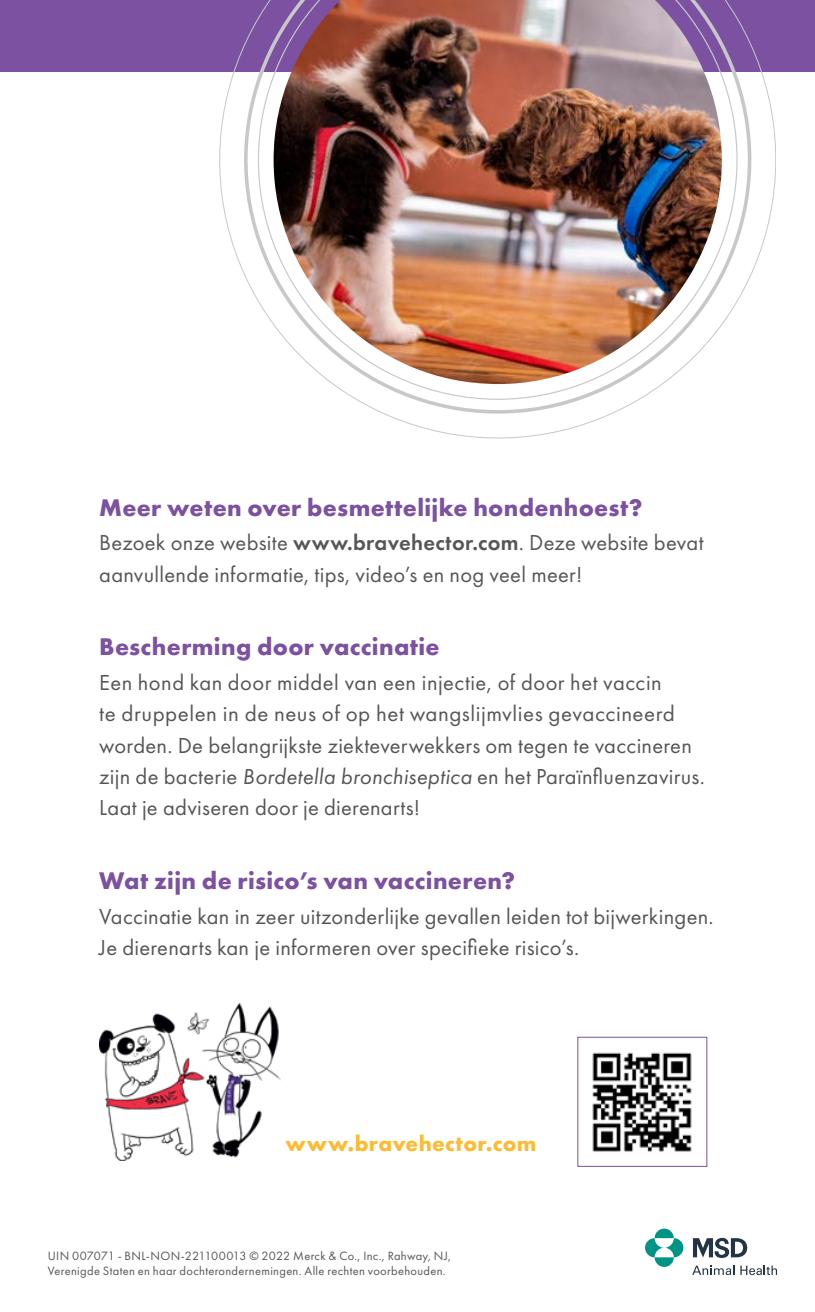
<style>
.page{position:relative;width:815px;height:1312px;background:#fff}
.page>*{position:absolute;margin:0;border:0;box-sizing:border-box;transform-origin:0 0}
.t1{font:700 25px "Futura PT";letter-spacing:.015em;color:#7c51a1}
.t2{font:22.5px/31.2px "Futura PT";letter-spacing:.015em;color:#565659}
.t3{font:700 22.5px "Futura PT";letter-spacing:.015em;color:#fdbb33}
.t4{font:12.5px/15px "Futura PT";letter-spacing:.025em;color:#565659}
.s1{font-weight:600}
.s2{font-style:italic}
</style>
<div class="page">
<div style="left:0;top:0;width:815px;height:72px;background:#7c51a1"></div>
<svg style="left:645px;top:1228px;width:38px;height:38px"></svg>
<svg style="left:693px;top:1237px;width:54px;height:20px"></svg>
<svg style="left:740px;top:1265px;width:37px;height:9px"></svg>
<svg style="left:692px;top:1265px;width:42px;height:9px"></svg>
<img style="left:220px;top:0;width:556px;height:438px">
<img style="left:99px;top:1003px;width:182px;height:157px">
<img style="left:592px;top:1052px;width:100px;height:100px">
<p class="t1" style="left:99px;top:491px;width:545px">Meer weten over besmettelijke hondenhoest?</p>
<p class="t2" style="left:99px;top:527px;width:606px">Bezoek onze website <span class="s1">www.bravehector.com</span>. Deze website bevat aanvullende informatie, tips, video’s en nog veel meer!</p>
<p class="t1" style="left:99px;top:630px;width:342px">Bescherming door vaccinatie</p>
<p class="t2" style="left:99px;top:666px;width:607px">Een hond kan door middel van een injectie, of door het vaccin<br>te druppelen in de neus of op het wangslijmvlies gevaccineerd worden. De belangrijkste ziekteverwekkers om tegen te vaccineren zijn de bacterie <span class="s2">Bordetella bronchiseptica</span> en het Paraïnfluenzavirus.<br>Laat je adviseren door je dierenarts!</p>
<p class="t1" style="left:99px;top:864px;width:417px">Wat zijn de risico’s van vaccineren?</p>
<p class="t2" style="left:99px;top:900px;width:616px">Vaccinatie kan in zeer uitzonderlijke gevallen leiden tot bijwerkingen.<br>Je dierenarts kan je informeren over specifieke risico’s.</p>
<p class="t3" style="left:286px;top:1128px;width:252px">www.bravehector.com</p>
<p class="t4" style="left:48px;top:1247px;width:405px">UIN 007071 - BNL-NON-221100013 © 2022 Merck &amp; Co., Inc., Rahway, NJ,<br>Verenigde Staten en haar dochterondernemingen. Alle rechten voorbehouden.</p>
</div>
